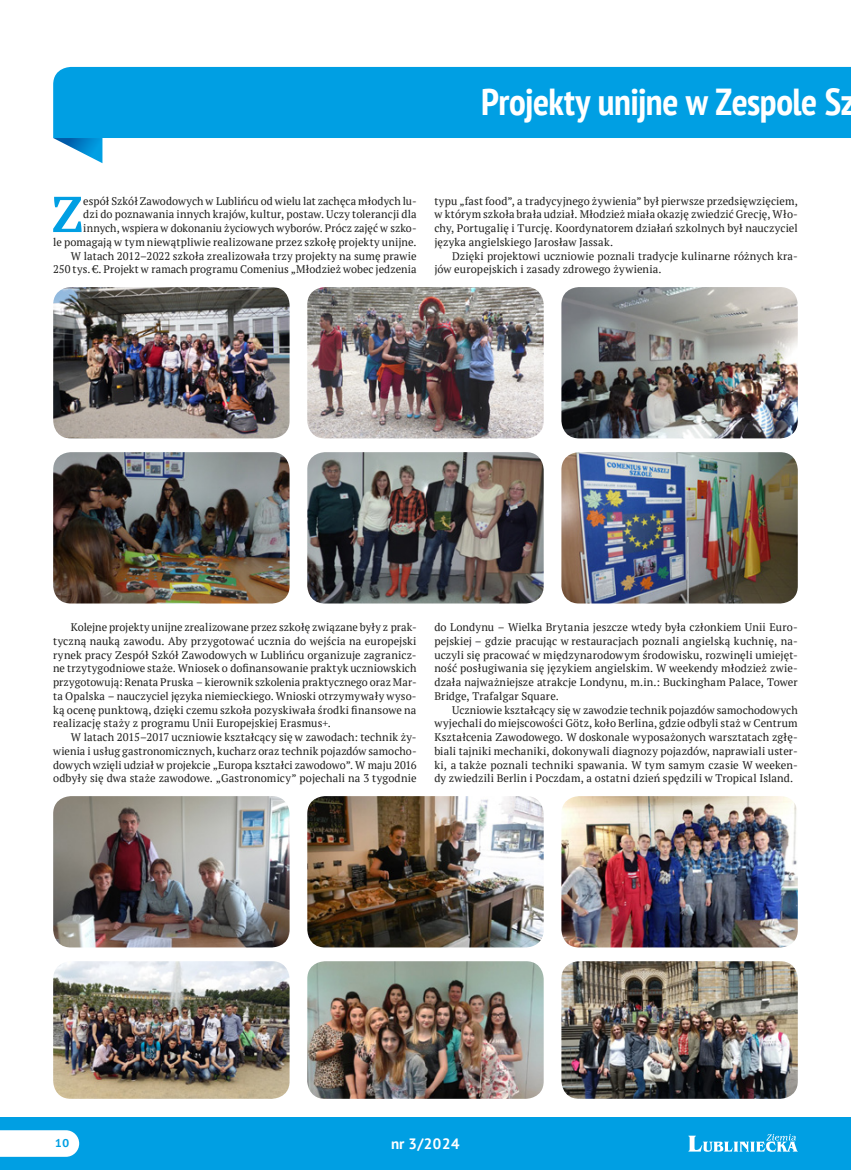
<style>
.page{position:relative;width:851px;height:1170px;background:#fff}
.page>*{position:absolute;margin:0;border:0;box-sizing:border-box;transform-origin:0 0}
._1{font:700 50.25px "PT Serif";color:#009fe3}
._3_tytul{font:700 condensed 37.5px "PT Sans";letter-spacing:-.015em;color:#fff}
.t1{font:700 15px "PT Sans";color:#fff}
.t2{font:700 11.25px "PT Sans Caption";color:#009fe3}
._1_txt{font:11px/13.8px "PT Serif";letter-spacing:.01em;color:#1d1d1b;text-align:justify}
._1-2{font:11px/13.8px "PT Serif";letter-spacing:.005em;color:#1d1d1b;text-align:right}
</style>
<div class="page">
<div style="left:53px;top:67px;width:797px;height:71px;background:#009fe3"></div>
<svg style="left:53px;top:138px;width:49px;height:25px"></svg>
<img style="left:53px;top:287px;width:236px;height:151px">
<img style="left:307px;top:287px;width:236px;height:151px">
<img style="left:561px;top:287px;width:236px;height:151px">
<img style="left:53px;top:796px;width:236px;height:151px">
<img style="left:307px;top:796px;width:236px;height:151px">
<img style="left:561px;top:796px;width:236px;height:151px">
<img style="left:53px;top:452px;width:236px;height:151px">
<img style="left:307px;top:452px;width:236px;height:151px">
<img style="left:561px;top:452px;width:236px;height:151px">
<img style="left:53px;top:961px;width:236px;height:137px">
<img style="left:307px;top:961px;width:236px;height:137px">
<img style="left:561px;top:961px;width:236px;height:137px">
<div style="left:0;top:1116px;width:850px;height:53px;background:#009fe3"></div>
<svg style="left:0;top:1130px;width:79px;height:26px;background:#f4fbfd"></svg>
<svg style="left:688px;top:1134px;width:109px;height:17px"></svg>
<p class="_3_tytul" style="left:481px;top:76px;width:375px">Projekty unijne w Zespole Sz</p>
<p class="_1-2" style="left:53px;top:194px;width:365px">espół Szkół Zawodowych w Lublińcu od wielu lat zachęca młodych lu-<br>dzi do poznawania innych krajów, kultur, postaw. Uczy tolerancji dla innych, wspiera w dokonaniu życiowych wyborów. Prócz zajęć w szko-<br>le pomagają w tym niewątpliwie realizowane przez szkołę projekty unijne.</p>
<p class="_1_txt" style="left:53px;top:249px;width:365px;text-align:right">W latach 2012–2022 szkoła zrealizowała trzy projekty na sumę prawie<br>250 tys. €. Projekt w ramach programu Comenius „Młodzież wobec jedzenia</p>
<p class="_1" style="left:51px;top:180px;width:33px">Z</p>
<p class="_1_txt" style="left:434px;top:194px;width:365px">typu „fast food”, a tradycyjnego żywienia” był pierwsze przedsięwzięciem, w którym szkoła brała udział. Młodzież miała okazję zwiedzić Grecję, Wło&shy;chy, Portugalię i Turcję. Koordynatorem działań szkolnych był nauczyciel języka angielskiego Jarosław Jassak.</p>
<p class="_1_txt" style="left:434px;top:249px;width:365px;text-indent:18px">Dzięki projektowi uczniowie poznali tradycje kulinarne różnych kra&shy;jów europejskich i zasady zdrowego żywienia.</p>
<p class="_1_txt" style="left:53px;top:620px;width:365px;text-indent:18px">Kolejne projekty unijne zrealizowane przez szkołę związane były z prak&shy;tyczną nauką zawodu. Aby przygotować ucznia do wejścia na europejski rynek pracy Zespół Szkół Zawodowych w Lublińcu organizuje zagranicz&shy;ne trzytygodniowe staże. Wniosek o dofinansowanie praktyk uczniowskich przygotowują: Renata Pruska – kierownik szkolenia praktycznego oraz Mar&shy;ta Opalska – nauczyciel języka niemieckiego. Wnioski otrzymywały wyso&shy;ką ocenę punktową, dzięki czemu szkoła pozyskiwała środki finansowe na realizację staży z programu Unii Europejskiej Erasmus+.</p>
<p class="_1_txt" style="left:53px;top:730px;width:365px;text-indent:18px">W latach 2015–2017 uczniowie kształcący się w zawodach: technik ży&shy;wienia i usług gastronomicznych, kucharz oraz technik pojazdów samocho&shy;dowych wzięli udział w projekcie „Europa kształci zawodowo”. W maju 2016 odbyły się dwa staże zawodowe. „Gastronomicy” pojechali na 3 tygodnie</p>
<p class="_1_txt" style="left:434px;top:620px;width:365px">do Londynu – Wielka Brytania jeszcze wtedy była członkiem Unii Euro&shy;pejskiej – gdzie pracując w restauracjach poznali angielską kuchnię, na&shy;uczyli się pracować w międzynarodowym środowisku, rozwinęli umiejęt&shy;ność posługiwania się językiem angielskim. W weekendy młodzież zwie&shy;dzała najważniejsze atrakcje Londynu, m.in.: Buckingham Palace, Tower Bridge, Trafalgar Square.</p>
<p class="_1_txt" style="left:434px;top:702px;width:365px;text-indent:18px">Uczniowie kształcący się w zawodzie technik pojazdów samochodowych wyjechali do miejscowości Götz, koło Berlina, gdzie odbyli staż w Centrum Kształcenia Zawodowego. W doskonale wyposażonych warsztatach zgłę&shy;biali tajniki mechaniki, dokonywali diagnozy pojazdów, naprawiali uster&shy;ki, a także poznali techniki spawania. W tym samym czasie W weeken&shy;dy zwiedzili Berlin i Poczdam, a ostatni dzień spędzili w Tropical Island.</p>
<p class="t2" style="left:55px;top:1135px;width:16px">10</p>
<h3 class="t1" style="left:391px;top:1133px;width:70px">nr 3/2024</h3>
</div>
